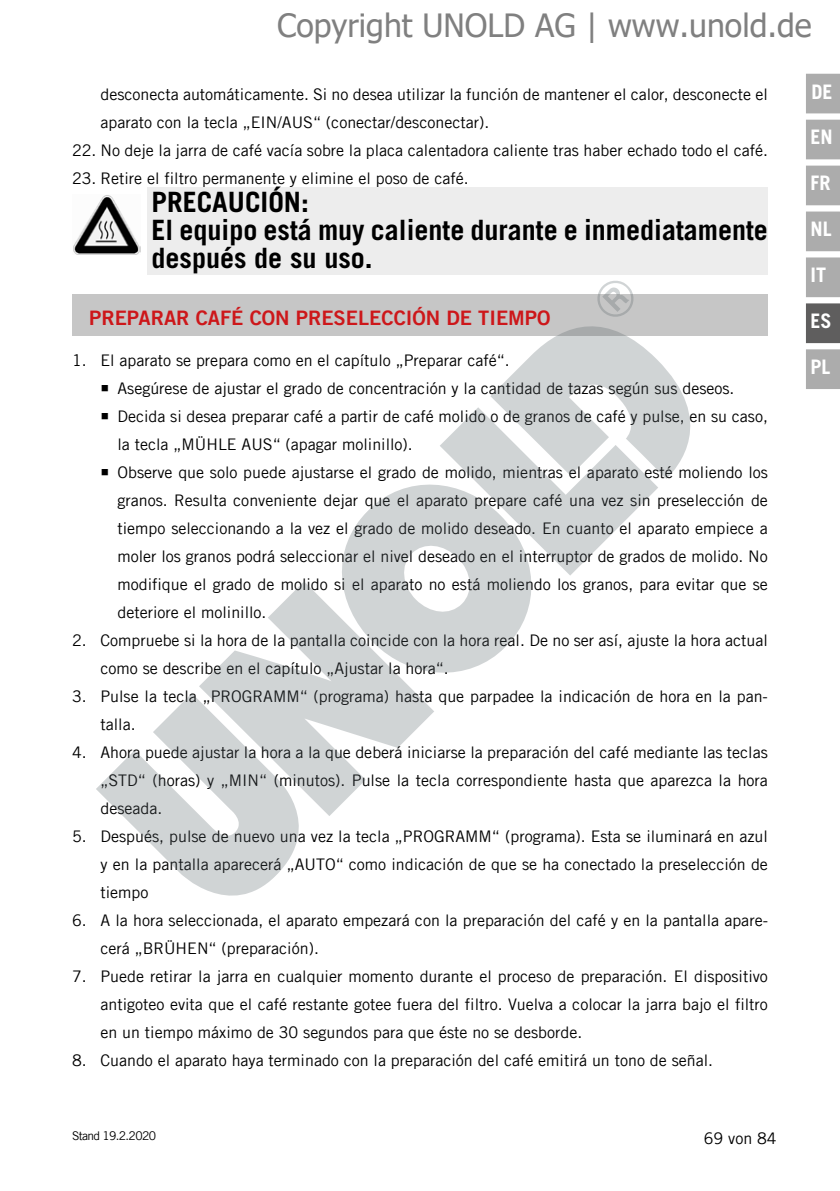
<style>
.page{position:relative;width:840px;height:1191px;background:#fff}
.page>*{position:absolute;margin:0;border:0;box-sizing:border-box;transform-origin:0 0}
.t1{font:32px "Tahoma";color:#808080}
.t2{font:700 28px/28px "Trade Gothic LT Com";color:#000}
.t3{font:20px "Trade Gothic LT Com Bd 2";color:#cd171a}
.t4{font:700 20px "Trade Gothic LT Com";color:#fff}
.t5{font:16px/28px "Trade Gothic LT Com";color:#000}
.t6{font:12px "Trade Gothic LT Com";letter-spacing:-.055em;color:#000}
</style>
<div class="page">
<div style="left:805px;top:74px;width:34px;height:39px;background:#acacac"></div>
<div style="left:805px;top:120px;width:34px;height:39px;background:#acacac"></div>
<div style="left:805px;top:166px;width:34px;height:39px;background:#acacac"></div>
<div style="left:805px;top:211px;width:34px;height:40px;background:#acacac;border:2px solid #acacac"></div>
<div style="left:805px;top:257px;width:34px;height:40px;background:#acacac;border:2px solid #acacac"></div>
<div style="left:805px;top:303px;width:34px;height:40px;background:#5f5e5e;border:2px solid #5f5e5e"></div>
<div style="left:805px;top:349px;width:34px;height:40px;background:#acacac;border:2px solid #acacac"></div>
<div style="left:147px;top:188px;width:620px;height:87px;background:#ededed"></div>
<img style="left:73px;top:195px;width:67px;height:59px">
<div style="left:72px;top:294px;width:695px;height:42px;background:#c6c6c6"></div>
<svg style="left:530px;top:326px;width:161px;height:153px;fill:#d0d4d5"></svg>
<svg style="left:440px;top:357px;width:218px;height:219px;fill:#d0d4d5"></svg>
<svg style="left:342px;top:447px;width:226px;height:226px;fill:#d0d4d5"></svg>
<svg style="left:199px;top:581px;width:235px;height:235px;fill:#d0d4d5"></svg>
<svg style="left:96px;top:690px;width:231px;height:206px;fill:#d0d4d5"></svg>
<svg style="left:597px;top:280px;width:37px;height:37px"></svg>
<h1 class="t1" style="left:277px;top:4px;width:535px">Copyright UNOLD AG | www.unold.de</h1>
<p class="t5" style="left:100px;top:80px;width:668px">desconecta automáticamente. Si no desea utilizar la función de mantener el calor, desconecte el aparato con la tecla „EIN/AUS“ (conectar/desconectar).</p>
<p class="t5" style="left:72px;top:136px;width:697px">22. No deje la jarra de café vacía sobre la placa calentadora caliente tras haber echado todo el café.</p>
<p class="t5" style="left:72px;top:164px;width:398px">23. Retire el filtro permanente y elimine el poso de café.</p>
<h2 class="t2" style="left:151px;top:188px;width:617px">PRECAUCIÓN:<br>El equipo está muy caliente durante e inmediatamente después de su uso.</h2>
<p class="t3" style="left:89px;top:305px;width:462px">PREPARAR CAFÉ CON PRESELECCIÓN DE TIEMPO</p>
<p class="t5" style="left:117px;top:346px;width:651px;text-indent:-45px">1. El aparato se prepara como en el capítulo „Preparar café“.<br>Asegúrese de ajustar el grado de concentración y la cantidad de tazas según sus deseos.<br>Decida si desea preparar café a partir de café molido o de granos de café y pulse, en su caso, la tecla „MÜHLE AUS“ (apagar molinillo).<br>Observe que solo puede ajustarse el grado de molido, mientras el aparato esté moliendo los granos. Resulta conveniente dejar que el aparato prepare café una vez sin preselección de tiempo seleccionando a la vez el grado de molido deseado. En cuanto el aparato empiece a moler los granos podrá seleccionar el nivel deseado en el interruptor de grados de molido. No modifique el grado de molido si el aparato no está moliendo los granos, para evitar que se deteriore el molinillo.</p>
<p class="t5" style="left:100px;top:626px;width:668px;text-indent:-28px">2. Compruebe si la hora de la pantalla coincide con la hora real. De no ser así, ajuste la hora actual como se describe en el capítulo „Ajustar la hora“.</p>
<p class="t5" style="left:100px;top:682px;width:668px;text-indent:-28px">3. Pulse la tecla „PROGRAMM“ (programa) hasta que parpadee la indicación de hora en la pan&shy;talla.</p>
<p class="t5" style="left:100px;top:738px;width:668px;text-align:justify;text-indent:-28px">4. Ahora puede ajustar la hora a la que deberá iniciarse la preparación del café mediante las teclas „STD“ (horas) y „MIN“ (minutos). Pulse la tecla correspondiente hasta que aparezca la hora deseada.</p>
<p class="t5" style="left:100px;top:822px;width:668px;text-align:justify;text-indent:-28px">5. Después, pulse de nuevo una vez la tecla „PROGRAMM“ (programa). Esta se iluminará en azul y en la pantalla aparecerá „AUTO“ como indicación de que se ha conectado la preselección de tiempo</p>
<p class="t5" style="left:100px;top:906px;width:668px;text-indent:-28px">6. A la hora seleccionada, el aparato empezará con la preparación del café y en la pantalla apare&shy;cerá „BRÜHEN“ (preparación).</p>
<p class="t5" style="left:100px;top:962px;width:668px;text-align:justify;text-indent:-28px">7. Puede retirar la jarra en cualquier momento durante el proceso de preparación. El dispositivo antigoteo evita que el café restante gotee fuera del filtro. Vuelva a colocar la jarra bajo el filtro en un tiempo máximo de 30 segundos para que éste no se desborde.</p>
<p class="t5" style="left:72px;top:1046px;width:642px">8. Cuando el aparato haya terminado con la preparación del café emitirá un tono de señal.</p>
<p class="t6" style="left:72px;top:1128px;width:85px">Stand 19.2.2020</p>
<p class="t5" style="left:703px;top:1124px;width:74px">69 von 84</p>
<p class="t4" style="left:811px;top:80px;width:23px">DE</p>
<p class="t4" style="left:810px;top:125px;width:24px">EN</p>
<p class="t4" style="left:810px;top:171px;width:21px">FR</p>
<p class="t4" style="left:810px;top:217px;width:23px">NL</p>
<p class="t4" style="left:810px;top:262px;width:17px">IT</p>
<p class="t4" style="left:810px;top:308px;width:23px">ES</p>
<p class="t4" style="left:810px;top:354px;width:21px">PL</p>
</div>
